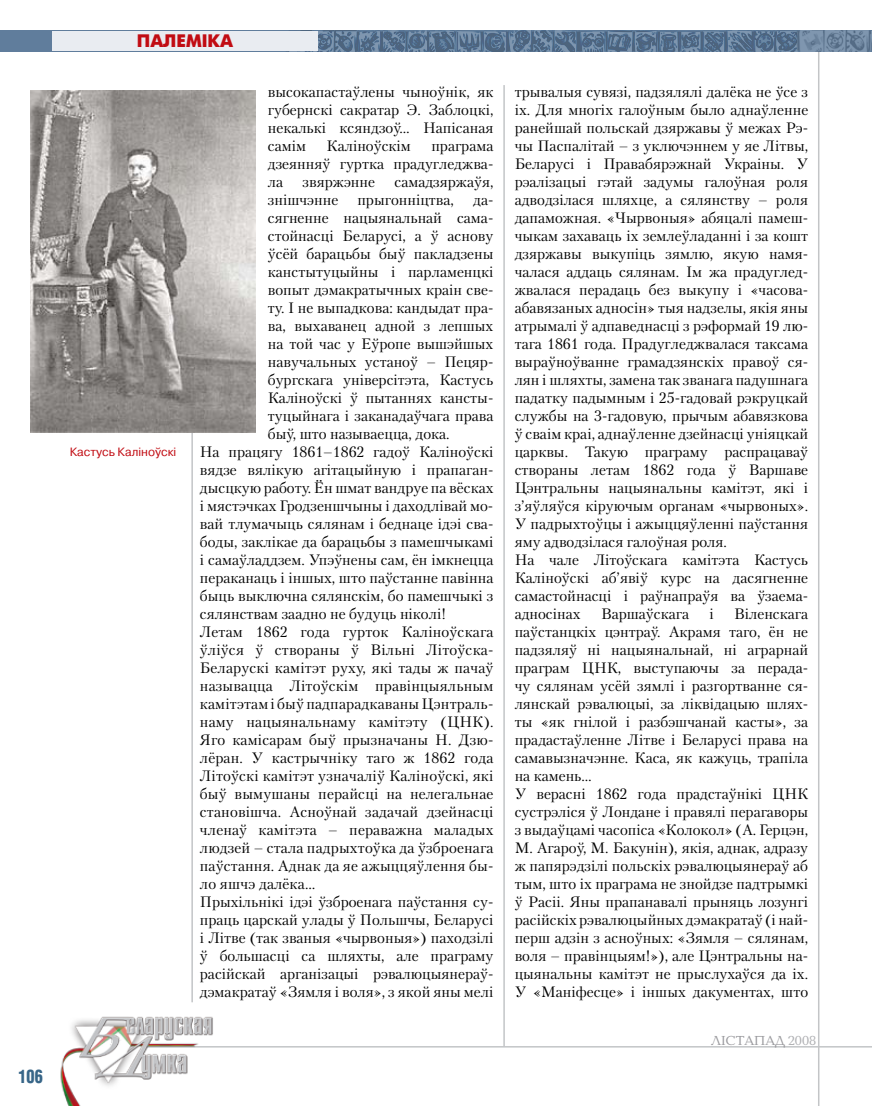
<style>
.page{position:relative;width:872px;height:1106px;background:#fff}
.page>*{position:absolute;margin:0;border:0;box-sizing:border-box;transform-origin:0 0}
.t1{font:18px "Futuris Extra C";color:#c10c13}
.t2{font:700 18px "AG Letterica Cond L";color:#386688;scale:.9 1}
.t3{font:15px/18px "Petersburg C";color:#000;text-align:justify}
.t4{font:13.5px "Baltica C";color:#97979b}
.t5{font:12px "Pragmatica C";color:#c10c13}
.s1{color:#aeafb2}
</style>
<div class="page">
<hr style="left:818px;top:52px;width:1px;height:1054px;background:#c3c5c7">
<img style="left:285px;top:30px;width:587px;height:1px">
<hr style="left:503px;top:85px;width:2px;height:961px;background:#c3c5c7">
<svg style="left:0;top:31px;width:871px;height:21px"></svg>
<div style="left:52px;top:31px;width:266px;height:20px;background:#e9ecf1"></div>
<hr style="left:146px;top:1046px;width:726px;height:1px;background:#c3c5c7">
<img style="left:60px;top:1002px;width:170px;height:104px">
<svg style="left:871px;top:31px;width:1px;height:21px"></svg>
<hr style="left:191px;top:396px;width:2px;height:606px;background:#c3c5c7">
<img style="left:31px;top:90px;width:224px;height:342px">
<p class="t2" style="left:18px;top:1065px;width:29px">106</p>
<p class="t1" style="left:137px;top:31px;width:98px">ПАЛЕМІКА</p>
<p class="t5" style="left:70px;top:445px;width:108px">Кастусь Каліноўскі</p>
<p class="t3" style="left:268px;top:82px;width:227px">высокапастаўлены чыноўнік, як губернскі сакратар Э. Заблоцкі, некалькі ксяндзоў… Напісаная самім</p>
<p class="t3" style="left:326px;top:136px;width:86px">Каліноўскім</p>
<p class="t3" style="left:268px;top:136px;width:227px;text-indent:163px">праграма дзеянняў гуртка прадугледжва&shy;ла</p>
<p class="t3" style="left:303px;top:172px;width:74px">звяржэнне</p>
<p class="t3" style="left:394px;top:172px;width:100px">самадзяржаўя,</p>
<p class="t3" style="left:268px;top:190px;width:72px">знішчэнне</p>
<p class="t3" style="left:357px;top:190px;width:98px">прыгонніцтва,</p>
<p class="t3" style="left:473px;top:190px;width:22px">да-</p>
<p class="t3" style="left:268px;top:208px;width:227px">сягненне нацыянальнай сама-</p>
<p class="t3" style="left:268px;top:226px;width:227px">стойнасці Беларусі, а ў аснову</p>
<p class="t3" style="left:268px;top:244px;width:227px">ўсёй барацьбы быў пакладзены</p>
<p class="t3" style="left:268px;top:262px;width:227px">канстытуцыйны і парламенцкі</p>
<p class="t3" style="left:268px;top:280px;width:227px">вопыт дэмакратычных краін све-</p>
<p class="t3" style="left:268px;top:298px;width:227px">ту. І не выпадкова: кандыдат пра-</p>
<p class="t3" style="left:268px;top:316px;width:227px">ва, выхаванец адной з лепшых</p>
<p class="t3" style="left:268px;top:334px;width:227px">на той час у Еўропе вышэйшых</p>
<p class="t3" style="left:268px;top:352px;width:227px">навучальных устаноў – Пецяр-</p>
<p class="t3" style="left:268px;top:370px;width:227px">бургскага універсітэта, Кастусь</p>
<p class="t3" style="left:268px;top:388px;width:227px">Каліноўскі ў пытаннях кансты-</p>
<p class="t3" style="left:268px;top:406px;width:227px">туцыйнага і заканадаўчага права</p>
<p class="t3" style="left:268px;top:424px;width:183px">быў, што называецца, дока.</p>
<p class="t3" style="left:200px;top:442px;width:295px">На працягу 1861–1862 гадоў Каліноўскі</p>
<p class="t3" style="left:200px;top:460px;width:295px">вядзе вялікую агітацыйную і прапаган-</p>
<p class="t3" style="left:200px;top:478px;width:295px">дысцкую работу. Ён шмат вандруе па вёсках</p>
<p class="t3" style="left:200px;top:496px;width:295px">і мястэчках Гродзеншчыны і даходлівай мо-</p>
<p class="t3" style="left:200px;top:514px;width:295px">вай тлумачыць сялянам і беднаце ідэі сва-</p>
<p class="t3" style="left:200px;top:532px;width:295px">боды, заклікае да барацьбы з памешчыкамі</p>
<p class="t3" style="left:200px;top:550px;width:295px">і самаўладдзем. Упэўнены сам, ён імкнецца</p>
<p class="t3" style="left:200px;top:568px;width:295px">пераканаць і іншых, што паўстанне павінна</p>
<p class="t3" style="left:200px;top:586px;width:295px">быць выключна сялянскім, бо памешчыкі з</p>
<p class="t3" style="left:200px;top:604px;width:248px">сялянствам заадно не будуць ніколі!</p>
<p class="t3" style="left:200px;top:622px;width:295px">Летам 1862 года гурток Каліноўскага</p>
<p class="t3" style="left:200px;top:640px;width:295px">ўліўся ў створаны ў Вільні Літоўска-</p>
<p class="t3" style="left:200px;top:658px;width:295px">Беларускі камітэт руху, які тады ж пачаў</p>
<p class="t3" style="left:200px;top:676px;width:295px">называцца Літоўскім правінцыяльным</p>
<p class="t3" style="left:200px;top:694px;width:295px">камітэтам і быў падпарадкаваны Цэнтраль-</p>
<p class="t3" style="left:200px;top:712px;width:295px">наму нацыянальнаму камітэту (ЦНК).</p>
<p class="t3" style="left:200px;top:730px;width:295px">Яго камісарам быў прызначаны Н. Дзю-</p>
<p class="t3" style="left:200px;top:748px;width:295px">лёран. У кастрычніку таго ж 1862 года</p>
<p class="t3" style="left:200px;top:766px;width:295px">Літоўскі камітэт узначаліў Каліноўскі, які</p>
<p class="t3" style="left:200px;top:784px;width:295px">быў вымушаны перайсці на нелегальнае</p>
<p class="t3" style="left:200px;top:802px;width:295px">становішча. Асноўнай задачай дзейнасці</p>
<p class="t3" style="left:200px;top:820px;width:295px">членаў камітэта – пераважна маладых</p>
<p class="t3" style="left:200px;top:838px;width:295px">людзей – стала падрыхтоўка да ўзброенага</p>
<p class="t3" style="left:200px;top:856px;width:295px">паўстання. Аднак да яе ажыццяўлення бы-</p>
<p class="t3" style="left:200px;top:874px;width:117px">ло яшчэ далёка…</p>
<p class="t3" style="left:200px;top:892px;width:295px">Прыхільнікі ідэі ўзброенага паўстання су-</p>
<p class="t3" style="left:200px;top:910px;width:295px">праць царскай улады ў Польшчы, Беларусі</p>
<p class="t3" style="left:200px;top:928px;width:295px">і Літве (так званыя «чырвоныя») паходзілі</p>
<p class="t3" style="left:200px;top:946px;width:295px">ў большасці са шляхты, але праграму</p>
<p class="t3" style="left:200px;top:964px;width:295px">расійскай арганізацыі рэвалюцыянераў-</p>
<p class="t3" style="left:200px;top:982px;width:295px">дэмакратаў «Зямля і воля», з якой яны мелі</p>
<p class="t3" style="left:514px;top:82px;width:295px;text-align:left">трывалыя сувязі, падзялялі далёка не ўсе з іх. Для многіх галоўным было аднаўленне ранейшай польскай дзяржавы ў межах Рэ&shy;чы Паспалітай – з уключэннем у яе Літвы, Беларусі і Правабярэжнай Украіны. У рэалізацыі гэтай задумы галоўная роля адводзілася шляхце, а сялянству – роля дапаможная. «Чырвоныя» абяцалі памеш&shy;чыкам захаваць іх землеўладанні і за кошт дзяржавы выкупіць зямлю, якую намя&shy;чалася аддаць сялянам. Ім жа прадуглед&shy;жвалася перадаць без выкупу і «часова&shy;абавязаных адносін» тыя надзелы, якія яны атрымалі ў адпаведнасці з рэформай 19 лю&shy;тага 1861 года. Прадугледжвалася таксама выраўноўванне грамадзянскіх правоў ся&shy;лян і шляхты, замена так званага падушнага падатку падымным і 25-гадовай рэкруцкай службы на 3-гадовую, прычым абавязкова ў сваім краі, аднаўленне дзейнасці уніяцкай царквы. Такую праграму распрацаваў створаны летам 1862 года ў Варшаве Цэнтральны нацыянальны камітэт, які і з’яўляўся кіруючым органам «чырвоных».<br>У падрыхтоўцы і ажыццяўленні паўстання яму адводзілася галоўная роля.<br>На чале Літоўскага камітэта Кастусь Каліноўскі аб’явіў курс на дасягненне самастойнасці і раўнапраўя ва ўзаема&shy;адносінах</p>
<p class="t3" style="left:514px;top:604px;width:295px;text-align:left;text-indent:219px">Віленскага паўстанцкіх цэнтраў. Акрамя таго, ён не падзяляў ні нацыянальнай, ні аграрнай праграм ЦНК, выступаючы за перада&shy;чу сялянам усёй зямлі і разгортванне ся&shy;лянскай рэвалюцыі, за ліквідацыю шлях&shy;ты «як гнілой і разбэшчанай касты», за прадастаўленне Літве і Беларусі права на самавызначэнне. Каса, як кажуць, трапіла на камень…<br>У верасні 1862 года прадстаўнікі ЦНК сустрэліся ў Лондане і правялі перагаворы з выдаўцамі часопіса «Колокол» (А. Герцэн, М. Агароў, М. Бакунін), якія, аднак, адразу ж папярэдзілі польскіх рэвалюцыянераў аб тым, што іх праграма не знойдзе падтрымкі ў Расіі. Яны прапанавалі прыняць лозунгі расійскіх рэвалюцыйных дэмакратаў (і най&shy;перш адзін з асноўных: «Зямля – сялянам, воля – правінцыям!»), але Цэнтральны на&shy;цыянальны камітэт не прыслухаўся да іх.<br>У «Маніфесце» і іншых дакументах, што</p>
<p class="t3" style="left:601px;top:604px;width:89px">Варшаўскага</p>
<p class="t3" style="left:709px;top:604px;width:6px">і</p>
<p class="t4" style="left:711px;top:1033px;width:107px">лІстапад <span class="s1">2008</span></p>
</div>
